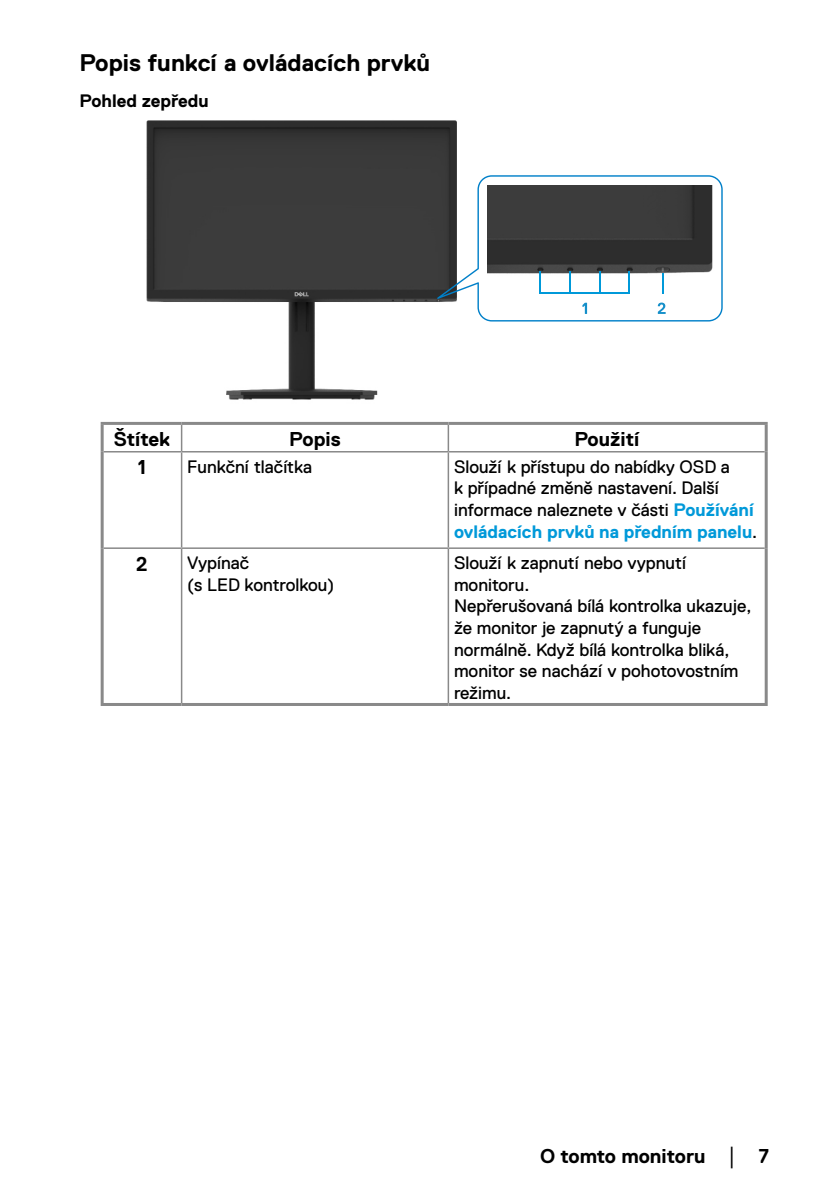
<style>
.page{position:relative;width:840px;height:1191px;background:#fff}
.page>*{position:absolute;margin:0;border:0;box-sizing:border-box;transform-origin:0 0}
.t1{font:700 24px "Dell Replica";color:#000}
.t2{font:700 20px "Dell Replica";color:#000}
.t3{font:18px/21.6px "Dell Replica";color:#000}
.t4{font:700 18px "Dell Replica";color:#000}
.s1{font-weight:700;color:#0099d9}
.s2{font-family:"Times New Roman";font-weight:400;font-size:18px}
</style>
<div class="page">
<img style="left:146px;top:120px;width:311px;height:280px">
<svg style="left:437px;top:175px;width:285px;height:146px"></svg>
<svg style="left:582px;top:303px;width:4px;height:11px"></svg>
<svg style="left:657px;top:302px;width:8px;height:12px"></svg>
<hr style="left:104px;top:451px;width:77px;height:1px;background:#898989">
<hr style="left:181px;top:451px;width:267px;height:1px;background:#898989">
<hr style="left:448px;top:451px;width:316px;height:1px;background:#898989">
<hr style="left:104px;top:547px;width:77px;height:2px;background:#898989">
<hr style="left:181px;top:547px;width:267px;height:2px;background:#898989">
<hr style="left:448px;top:547px;width:316px;height:2px;background:#898989">
<svg style="left:181px;top:425px;width:1px;height:26px"></svg>
<hr style="left:447px;top:425px;width:2px;height:26px;background:#898989">
<hr style="left:181px;top:452px;width:1px;height:95px;background:#898989">
<hr style="left:447px;top:452px;width:2px;height:95px;background:#898989">
<hr style="left:181px;top:549px;width:1px;height:154px;background:#898989">
<hr style="left:447px;top:549px;width:2px;height:154px;background:#898989">
<hr style="left:101px;top:422px;width:80px;height:3px;background:#898989">
<hr style="left:101px;top:425px;width:3px;height:27px;background:#898989">
<hr style="left:181px;top:422px;width:267px;height:3px;background:#898989">
<hr style="left:448px;top:422px;width:319px;height:3px;background:#898989">
<hr style="left:764px;top:425px;width:3px;height:27px;background:#898989">
<hr style="left:101px;top:452px;width:3px;height:96px;background:#898989">
<hr style="left:764px;top:452px;width:3px;height:96px;background:#898989">
<hr style="left:101px;top:548px;width:3px;height:155px;background:#898989">
<hr style="left:764px;top:548px;width:3px;height:155px;background:#898989">
<hr style="left:101px;top:703px;width:80px;height:3px;background:#898989">
<hr style="left:181px;top:703px;width:267px;height:3px;background:#898989">
<hr style="left:448px;top:703px;width:319px;height:3px;background:#898989">
<h1 class="t1" style="left:79px;top:50px;width:352px">Popis funkcí a ovládacích prvků</h1>
<p class="t4" style="left:79px;top:91px;width:131px">Pohled zepředu</p>
<p class="t2" style="left:114px;top:428px;width:58px">Štítek</p>
<p class="t2" style="left:289px;top:428px;width:53px">Popis</p>
<p class="t2" style="left:574px;top:428px;width:66px">Použití</p>
<p class="t2" style="left:138px;top:456px;width:10px">1</p>
<p class="t3" style="left:187px;top:456px;width:126px">Funkční tlačítka</p>
<p class="t3" style="left:454px;top:456px;width:304px">Slouží k přístupu do nabídky OSD a<br>k případné změně nastavení. Další informace naleznete v části <span class="s1">Používání ovládacích prvků na předním panelu</span>.</p>
<p class="t2" style="left:136px;top:553px;width:13px">2</p>
<p class="t3" style="left:187px;top:552px;width:149px">Vypínač<br>(s LED kontrolkou)</p>
<p class="t3" style="left:454px;top:552px;width:298px">Slouží k zapnutí nebo vypnutí monitoru.<br>Nepřerušovaná bílá kontrolka ukazuje, že monitor je zapnutý a funguje normálně. Když bílá kontrolka bliká, monitor se nachází v pohotovostním režimu.</p>
<p class="t2" style="left:540px;top:1144px;width:230px">O tomto monitoru <span class="s2">│</span> 7</p>
</div>
